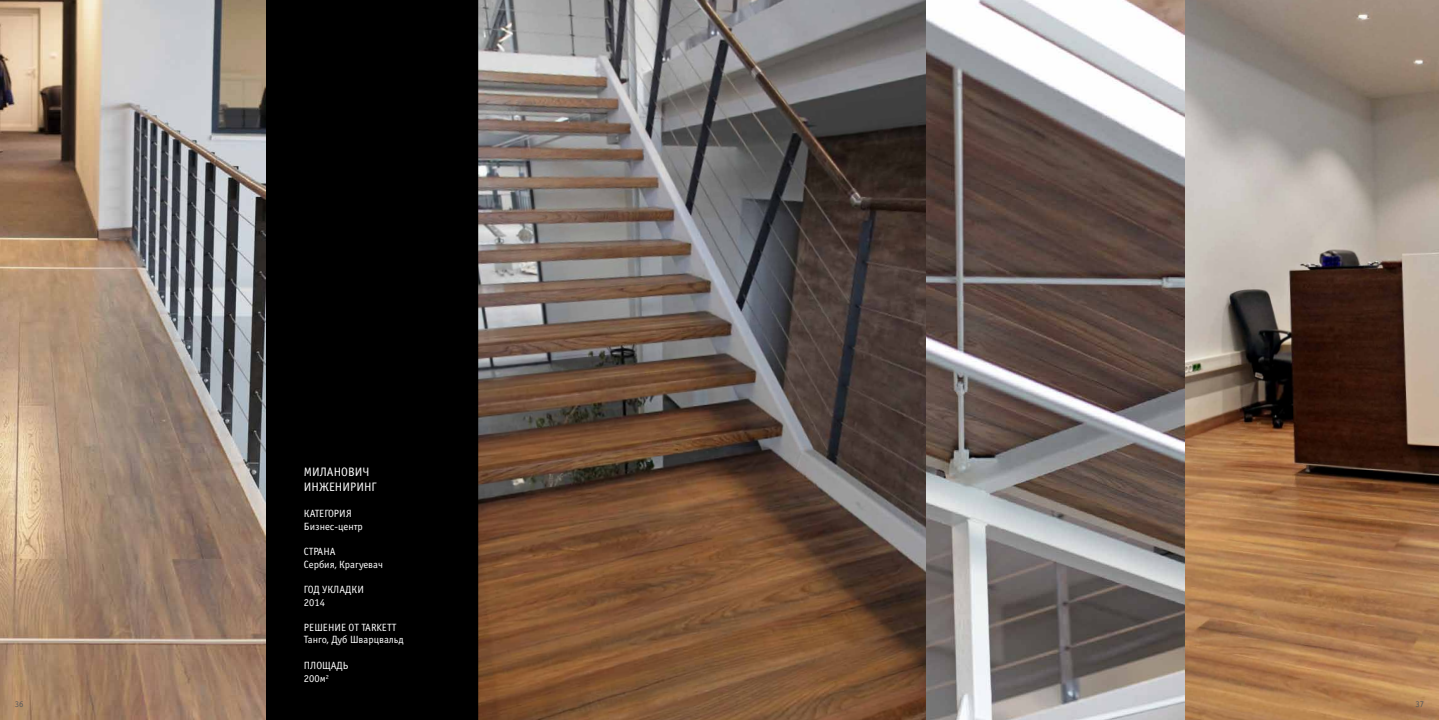
<style>
.page{position:relative;width:1439px;height:720px;background:#fff}
.page>*{position:absolute;margin:0;border:0;box-sizing:border-box;transform-origin:0 0}
.t1{font:12.25px/14.7px "Officina Sans C";color:#fff}
.t2{font:10.5px/12.6px "Officina Sans C";color:#fff}
.t3{font:8.75px "Officina Sans ITC Pro";color:#58595b}
</style>
<div class="page">
<div style="left:261px;top:0;width:230px;height:719px;background:#000"></div>
<img style="left:478px;top:0;width:448px;height:719px">
<img style="left:0;top:0;width:265px;height:719px">
<img style="left:1184px;top:0;width:255px;height:719px">
<img style="left:926px;top:0;width:258px;height:719px">
<p class="t1" style="left:304px;top:465px;width:73px">МИЛАНОВИЧ<br>ИНЖЕНИРИНГ</p>
<p class="t2" style="left:304px;top:507px;width:60px">КАТЕГОРИЯ<br>БИЗНЕС-ЦЕНТР</p>
<p class="t2" style="left:304px;top:545px;width:81px">СТРАНА<br>СЕРБИЯ, КРАГУЕВАЧ</p>
<p class="t2" style="left:304px;top:583px;width:61px">ГОД УКЛАДКИ<br>2014</p>
<p class="t2" style="left:304px;top:621px;width:101px">РЕШЕНИЕ ОТ TARKETT<br>ТАНГО, ДУБ Ш ВАРЦВАЛЬД</p>
<p class="t2" style="left:304px;top:658px;width:40px;line-height:13.7px">ПЛОЩАДЬ<br>200М<sup>2</sup></p>
<p class="t3" style="left:15px;top:699px;width:10px">36</p>
<p class="t3" style="left:1415px;top:699px;width:10px">37</p>
</div>
